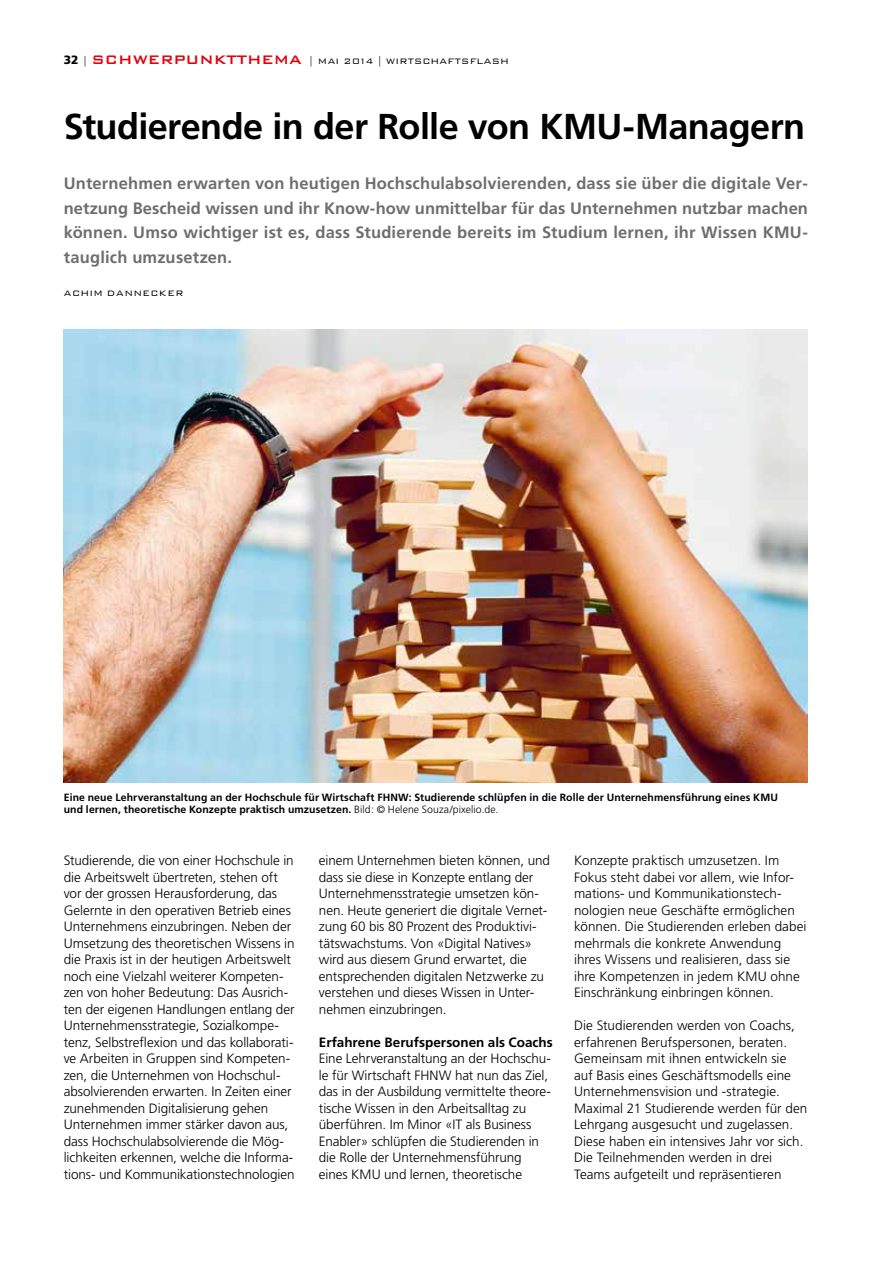
<style>
.page{position:relative;width:893px;height:1263px;background:#fff}
.page>*{position:absolute;margin:0;border:0;box-sizing:border-box;transform-origin:0 0}
.t1{font:700 36px "Frutiger";letter-spacing:-.015em;color:#000}
.t2{font:700 16.5px/24.8px "Frutiger";letter-spacing:.01em;color:#6e6e6e;text-align:justify}
.t3{font:300 13.5px/16.5px "Frutiger";letter-spacing:-.005em;color:#000}
.t4{font:700 13.5px "Frutiger CE";color:#000}
.t5{font:700 10.5px/12.8px "Frutiger";letter-spacing:.01em;color:#000}
.t6{font:300 10.5px "Bank Gothic BT";letter-spacing:.02em;color:#000}
.t7{font:300 10.5px "Bank Gothic BT";letter-spacing:.05em;color:#000}
.s1{font-family:"Frutiger";font-weight:900;font-size:12px}
.s2{font-weight:500;font-size:16.5px;color:#e3000b}
.s3{font-family:"Frutiger CE";font-weight:300}
</style>
<div class="page">
<img style="left:64px;top:329px;width:744px;height:454px">
<p class="t6" style="left:64px;top:56px;width:447px"><span class="s1">32</span> | <span class="s2">SCHWERPUNKTTHEMA</span> | MAI 2014 | WIRTSCHAFTSFLASH</p>
<h1 class="t1" style="left:64px;top:106px;width:743px">Studierende in der Rolle von KMU-Managern</h1>
<p class="t2" style="left:64px;top:171px;width:746px">Unternehmen erwarten von heutigen Hochschulabsolvierenden, dass sie über die digitale Ver&shy;netzung Bescheid wissen und ihr Know-how unmittelbar für das Unternehmen nutzbar machen können. Umso wichtiger ist es, dass Studierende bereits im Studium lernen, ihr Wissen KMU&shy;tauglich umzusetzen.</p>
<p class="t7" style="left:64px;top:288px;width:121px">ACHIM DANNECKER</p>
<p class="t5" style="left:64px;top:790px;width:716px">Eine neue Lehrveranstaltung an der Hochschule für Wirtschaft FHNW: Studierende schlüpfen in die Rolle der Unternehmensführung eines KMU und lernen, theoretische Konzepte praktisch umzusetzen. <span class="s3">Bild: © Helene Souza/pixelio.de.</span></p>
<p class="t3" style="left:64px;top:852px;width:232px">Studierende, die von einer Hochschule in die Arbeitswelt übertreten, stehen oft vor der grossen Herausforderung, das Gelernte in den operativen Betrieb eines Unternehmens einzubringen. Neben der Umsetzung des theoretischen Wissens in die Praxis ist in der heutigen Arbeitswelt noch eine Vielzahl weiterer Kompeten&shy;zen von hoher Bedeutung: Das Ausrich&shy;ten der eigenen Handlungen entlang der Unternehmensstrategie, Sozialkompe&shy;tenz, Selbstreflexion und das kollaborati&shy;ve Arbeiten in Gruppen sind Kompeten&shy;zen, die Unternehmen von Hochschul&shy;absolvierenden erwarten. In Zeiten einer zunehmenden Digitalisierung gehen Unternehmen immer stärker davon aus, dass Hochschulabsolvierende die Mög&shy;lichkeiten erkennen, welche die Informa&shy;tions- und Kommunikationstechnologien</p>
<p class="t3" style="left:319px;top:852px;width:233px">einem Unternehmen bieten können, und dass sie diese in Konzepte entlang der Unternehmensstrategie umsetzen kön&shy;nen. Heute generiert die digitale Vernet&shy;zung 60 bis 80 Prozent des Produktivi&shy;tätswachstums. Von «Digital Natives» wird aus diesem Grund erwartet, die entsprechenden digitalen Netzwerke zu verstehen und dieses Wissen in Unter&shy;nehmen einzubringen.</p>
<p class="t4" style="left:319px;top:1034px;width:235px">Erfahrene Berufspersonen als Coachs</p>
<p class="t3" style="left:319px;top:1050px;width:234px">Eine Lehrveranstaltung an der Hochschu&shy;le für Wirtschaft FHNW hat nun das Ziel, das in der Ausbildung vermittelte theore&shy;tische Wissen in den Arbeitsalltag zu überführen. Im Minor «IT als Business Enabler» schlüpfen die Studierenden in die Rolle der Unternehmensführung eines KMU und lernen, theoretische</p>
<p class="t3" style="left:574px;top:852px;width:234px">Konzepte praktisch umzusetzen. Im Fokus steht dabei vor allem, wie Infor&shy;mations- und Kommunikationstech&shy;nologien neue Geschäfte ermöglichen können. Die Studierenden erleben dabei mehrmals die konkrete Anwendung ihres Wissens und realisieren, dass sie ihre Kompetenzen in jedem KMU ohne Einschränkung einbringen können.</p>
<p class="t3" style="left:574px;top:1017px;width:235px">Die Studierenden werden von Coachs, erfahrenen Berufspersonen, beraten.<br>Gemeinsam mit ihnen entwickeln sie auf Basis eines Geschäftsmodells eine Unternehmensvision und -strategie.<br>Maximal 21 Studierende werden für den Lehrgang ausgesucht und zugelassen.<br>Diese haben ein intensives Jahr vor sich.<br>Die Teilnehmenden werden in drei Teams aufgeteilt und repräsentieren</p>
</div>
